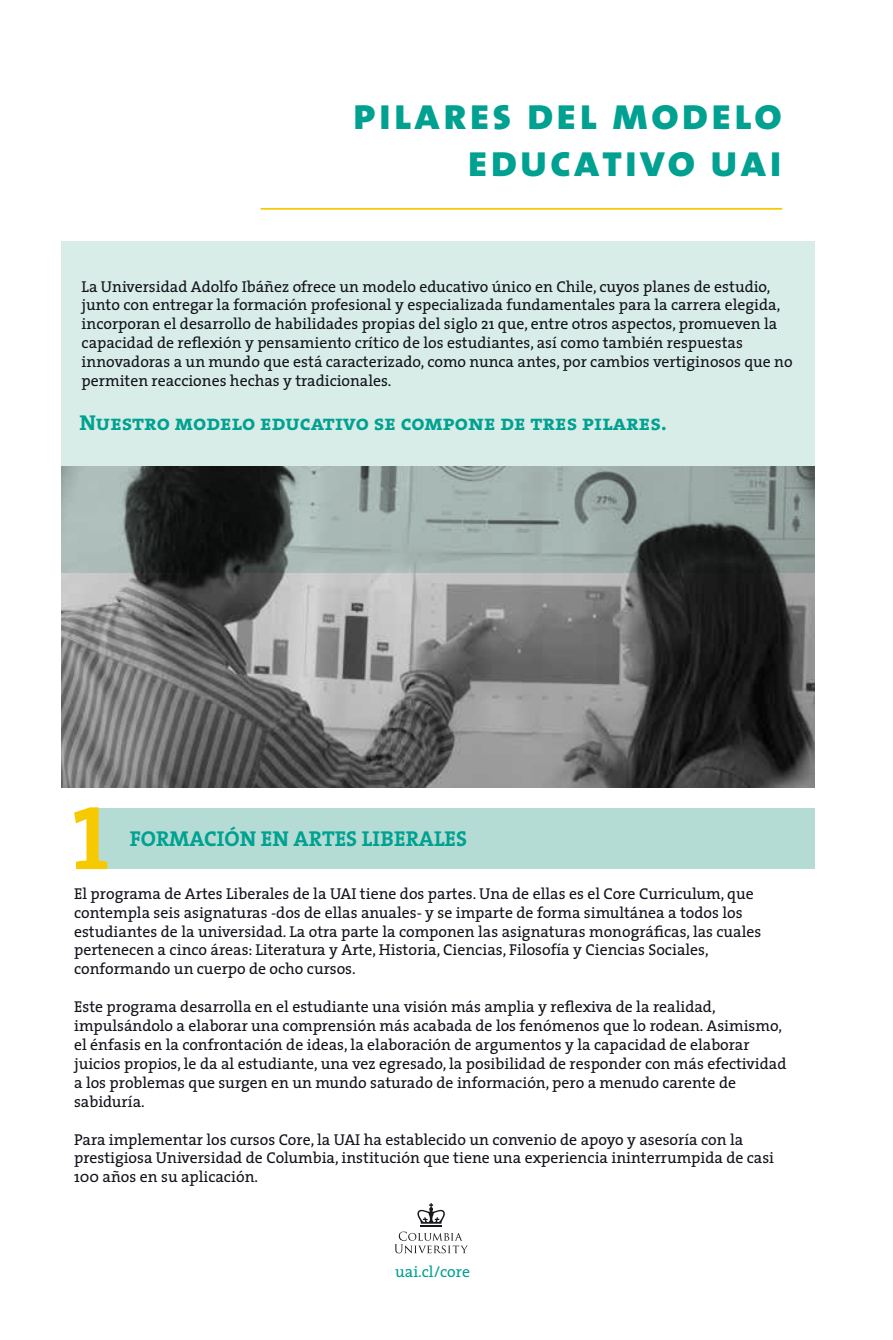
<style>
.page{position:relative;width:893px;height:1340px;background:#fff}
.page>*{position:absolute;margin:0;border:0;box-sizing:border-box;transform-origin:0 0}
.t1{font:91.35px "The Serif Bold Caps";color:#f6c900}
.t2{font:45.32px/47.1px "The Sans Extra Bold Caps";letter-spacing:.05em;color:#00a191;text-align:right}
.t3{font:21.7px "The Serif Bold Caps";color:#00a191}
.t4{font:15.75px/18.9px "The Serif";color:#12121b}
.t5{font:15.75px "The Serif";color:#00a191}
</style>
<div class="page">
<div style="left:90px;top:808px;width:725px;height:61px;background:#b5dcd4"></div>
<hr style="left:261px;top:208px;width:521px;height:2px;background:#f6c900">
<img style="left:62px;top:573px;width:753px;height:214px">
<svg style="left:62px;top:241px;width:753px;height:332px;background:#bacbc7"></svg>
<svg style="left:394px;top:1203px;width:74px;height:50px"></svg>
<h2 class="t2" style="left:353px;top:89px;width:431px">pilares del modelo educativo uai</h2>
<p class="t4" style="left:82px;top:276px;width:712px">La Universidad Adolfo Ibáñez ofrece un modelo educativo único en Chile, cuyos planes de estudio, junto con entregar la formación profesional y especializada fundamentales para la carrera elegida, incorporan el desarrollo de habilidades propias del siglo 21 que, entre otros aspectos, promueven la capacidad de reflexión y pensamiento crítico de los estudiantes, así como también respuestas innovadoras a un mundo que está caracterizado, como nunca antes, por cambios vertiginosos que no permiten reacciones hechas y tradicionales.</p>
<h3 class="t3" style="left:80px;top:405px;width:589px">Nuestro modelo educativo se compone de tres pilares.</h3>
<h1 class="t1" style="left:72px;top:761px;width:39px">1</h1>
<h3 class="t3" style="left:130px;top:820px;width:339px">FORMACIÓN EN ARTES LIBERALES</h3>
<p class="t4" style="left:74px;top:883px;width:689px">El programa de Artes Liberales de la UAI tiene dos partes. Una de ellas es el Core Curriculum, que contempla seis asignaturas -dos de ellas anuales- y se imparte de forma simultánea a todos los estudiantes de la universidad. La otra parte la componen las asignaturas monográficas, las cuales pertenecen a cinco áreas: Literatura y Arte, Historia, Ciencias, Filosofía y Ciencias Sociales, conformando un cuerpo de ocho cursos.</p>
<p class="t4" style="left:74px;top:996px;width:714px">Este programa desarrolla en el estudiante una visión más amplia y reflexiva de la realidad, impulsándolo a elaborar una comprensión más acabada de los fenómenos que lo rodean. Asimismo, el énfasis en la confrontación de ideas, la elaboración de argumentos y la capacidad de elaborar juicios propios, le da al estudiante, una vez egresado, la posibilidad de responder con más efectividad a los problemas que surgen en un mundo saturado de información, pero a menudo carente de sabiduría.</p>
<p class="t4" style="left:74px;top:1129px;width:702px">Para implementar los cursos Core, la UAI ha establecido un convenio de apoyo y asesoría con la prestigiosa Universidad de Columbia, institución que tiene una experiencia ininterrumpida de casi<br>100 años en su aplicación.</p>
<p class="t5" style="left:395px;top:1258px;width:76px">uai.cl/core</p>
</div>
